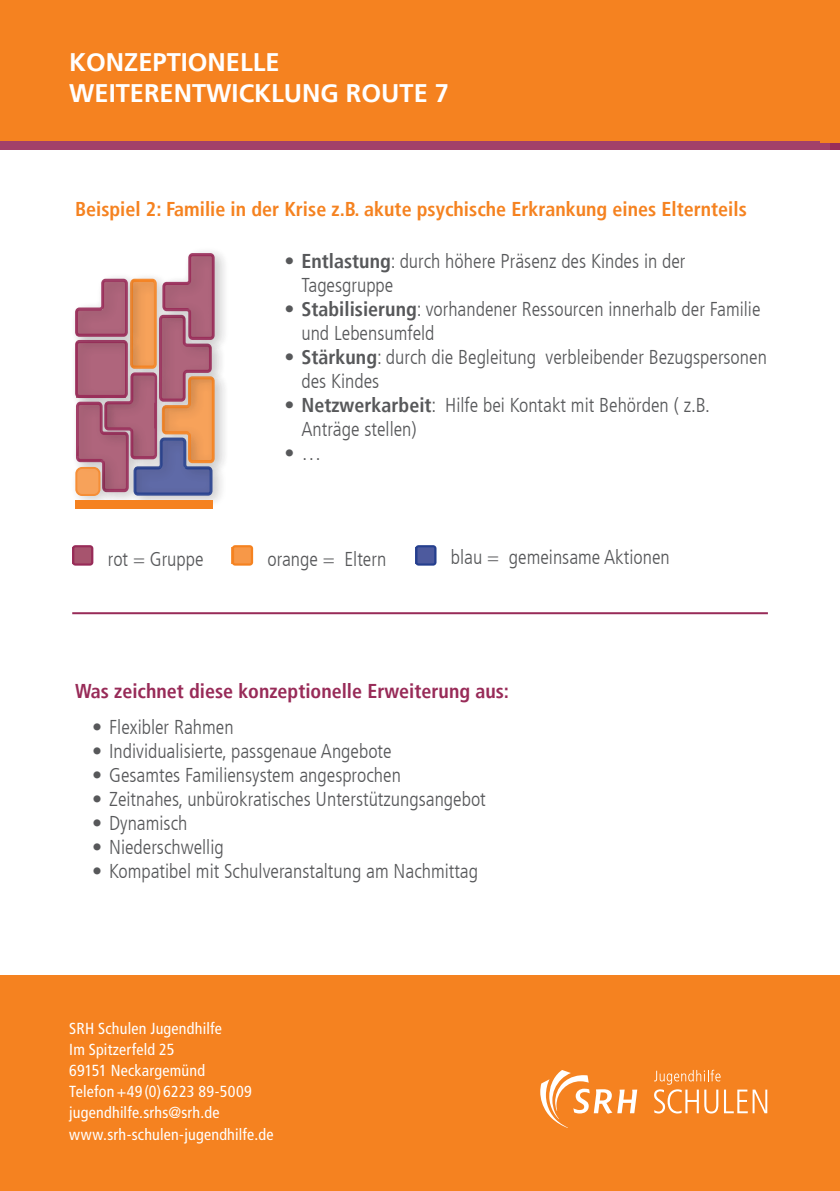
<style>
.page{position:relative;width:840px;height:1191px;background:#fff}
.page>*{position:absolute;margin:0;border:0;box-sizing:border-box;transform-origin:0 0}
.t1{font:25.4px "FTB";color:#fff}
.t2{font:300 condensed 20px/24px "Frutiger LT";color:#57585a}
.t3{font:700 condensed 20px "Frutiger LT";color:#f58220}
.t4{font:700 condensed 20px "Frutiger LT";color:#982b58}
._01_SRH_BR_PB_S_Cove{font:condensed 16px/21.2px "Frutiger LT";letter-spacing:.015em;color:#fff}
.s1{font-weight:700}
</style>
<div class="page">
<svg style="left:0;top:140px;width:829px;height:10px;background:#aa4661"></svg>
<div style="left:0;top:0;width:839px;height:140px;background:#f58220"></div>
<div style="left:70px;top:394px;width:74px;height:112px;background:#231f20;opacity:.25"></div>
<div style="left:127px;top:430px;width:101px;height:80px;background:#231f20;opacity:.25"></div>
<div style="left:155px;top:368px;width:75px;height:109px;background:#231f20;opacity:.25"></div>
<div style="left:152px;top:307px;width:75px;height:109px;background:#231f20;opacity:.25"></div>
<div style="left:69px;top:459px;width:47px;height:50px;background:#231f20;opacity:.25"></div>
<div style="left:75px;top:467px;width:25px;height:29px;border:2px solid #f58220;border-radius:6px"></div>
<div style="left:75px;top:500px;width:137px;height:8px;background:#f58220"></div>
<div style="left:156px;top:245px;width:74px;height:109px;background:#231f20;opacity:.25"></div>
<svg style="left:75px;top:253px;width:139px;height:242px;background:#ba8289"></svg>
<svg style="left:72px;top:545px;width:21px;height:20px"></svg>
<svg style="left:232px;top:545px;width:21px;height:20px"></svg>
<svg style="left:415px;top:545px;width:21px;height:20px"></svg>
<div style="left:0;top:975px;width:839px;height:216px;background:#f58220"></div>
<svg style="left:540px;top:1070px;width:97px;height:58px"></svg>
<svg style="left:654px;top:1069px;width:112px;height:44px"></svg>
<hr style="left:72px;top:612px;width:695px;height:2px;background:#982b58">
<div style="left:829px;top:106px;width:10px;height:44px;background:#982b58"></div>
<div style="left:819px;top:0;width:20px;height:142px;background:#f58220"></div>
<p class="t1" style="left:69px;top:47px;width:212px">KONZEPTIONELLE</p>
<p class="t1" style="left:69px;top:78px;width:381px">WEITERENTWICKLUNG ROUTE 7</p>
<p class="t3" style="left:75px;top:198px;width:673px">Beispiel 2: Familie in der Krise z.B. akute psychische Erkrankung eines Elternteils</p>
<p class="t2" style="left:301px;top:249px;width:385px;text-indent:-17px"><span class="s1">• Entlastung</span>: durch höhere Präsenz des Kindes in der<br>Tagesgruppe</p>
<p class="t2" style="left:301px;top:297px;width:460px;text-indent:-17px"><span class="s1">• Stabilisierung</span>: vorhandener Ressourcen innerhalb der Familie und Lebensumfeld</p>
<p class="t2" style="left:301px;top:345px;width:467px;text-indent:-17px"><span class="s1">• Stärkung</span>: durch die Begleitung verbleibender Bezugspersonen des Kindes</p>
<p class="t2" style="left:301px;top:393px;width:410px;text-indent:-17px"><span class="s1">• Netzwerkarbeit</span>: Hilfe bei Kontakt mit Behörden ( z.B.<br>Anträge stellen)</p>
<p class="t2" style="left:284px;top:441px;width:39px">• …</p>
<p class="t2" style="left:108px;top:547px;width:97px">rot = Gruppe</p>
<p class="t2" style="left:267px;top:547px;width:120px">orange = Eltern</p>
<p class="t2" style="left:450px;top:545px;width:220px">blau = gemeinsame Aktionen</p>
<p class="t4" style="left:75px;top:679px;width:435px">Was zeichnet diese konzeptionelle Erweiterung aus:</p>
<p class="t2" style="left:92px;top:715px;width:143px">• Flexibler Rahmen</p>
<p class="t2" style="left:92px;top:739px;width:301px">• Individualisierte, passgenaue Angebote</p>
<p class="t2" style="left:92px;top:763px;width:310px">• Gesamtes Familiensystem angesprochen</p>
<p class="t2" style="left:92px;top:787px;width:395px">• Zeitnahes, unbürokratisches Unterstützungsangebot</p>
<p class="t2" style="left:92px;top:811px;width:97px">• Dynamisch</p>
<p class="t2" style="left:92px;top:835px;width:133px">• Niederschwellig</p>
<p class="t2" style="left:92px;top:859px;width:387px">• Kompatibel mit Schulveranstaltung am Nachmittag</p>
<p class="_01_SRH_BR_PB_S_Cove" style="left:69px;top:1018px;width:184px">SRH Schulen Jugendhilfe<br>Im Spitzerfeld 25<br>69151 Neckargemünd<br>Telefon+49 (0) 6223 89-5009</p>
<p class="_01_SRH_BR_PB_S_Cove" style="left:69px;top:1102px;width:152px">jugendhilfe.srhs@srh.de</p>
<p class="_01_SRH_BR_PB_S_Cove" style="left:69px;top:1123px;width:205px">www.srh-schulen-jugendhilfe.de</p>
</div>
